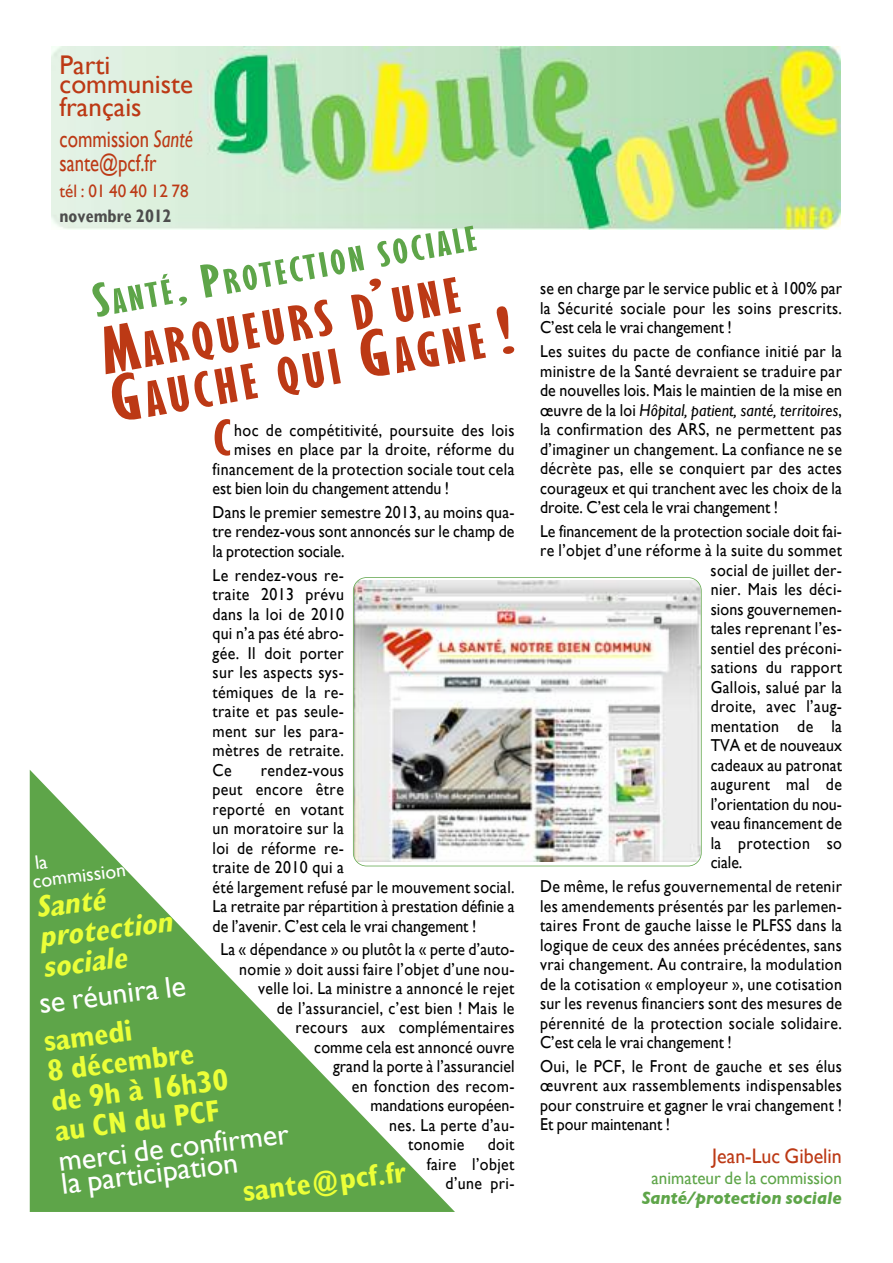
<style>
.page{position:relative;width:893px;height:1263px;background:#fff}
.page>*{position:absolute;margin:0;border:0;box-sizing:border-box;transform-origin:0 0}
.t1{font:700 extra-condensed 53.25px "Giltus D";color:#bc3915;scale:1.5 1}
.t2{font:700 extra-condensed 52.8px/49.5px "Giltus D";color:#bc3915;scale:1.5 1}
.t3{font:700 extra-condensed 37.05px "Giltus D";color:#5ea549;scale:1.5 1}
.t4{font:700 condensed 30px/30px "Gill Sans";color:#ebff38}
.t5{font:30px/22.5px "Gill Sans";color:#fff}
.t6{font:italic 700 condensed 30px/30px "Gill Sans";color:#ebff38}
.t7{font:27px/19.5px "Gill Sans";color:#bc3915}
.t8{font:24px/24px "Gill Sans";color:#bc3915;scale:.78 1}
.t9{font:21px "Gill Sans";color:#bc3915;scale:.95 1}
.t10{font:19.5px/18px "Gill Sans";color:#fff}
.t11{font:18px "Gill Sans";color:#5ea549;scale:.95 1}
.t12{font:italic 700 18px "Gill Sans";color:#5ea549;scale:.95 1}
.t13{font:18px "Gill Sans";color:#bc3915;scale:.95 1}
.t14{font:700 condensed 18px "Gill Sans";color:#4d4d4d;scale:.95 1}
.t15{font:17.25px/19.5px "Gill Sans";letter-spacing:.025em;color:#000;text-align:justify;scale:.92 1}
.t16{font:17.25px "Gill Sans";letter-spacing:.005em;color:#000;scale:.92 1}
.t17{font:17.25px "Gill Sans";color:#000;scale:.92 1}
.s1{font-style:italic}
.s2{font-size:49.5px}
.s3{font-size:70.5px}
</style>
<div class="page">
<img style="left:355px;top:580px;width:345px;height:282px">
<div style="left:353px;top:577px;width:349px;height:289px;border:2px solid #5ea549;border-radius:14px"></div>
<img style="left:51px;top:47px;width:789px;height:182px">
<svg style="left:30px;top:770px;width:425px;height:442px;fill:#5ea549"></svg>
<h3 class="t7" style="left:60px;top:55px;width:135px">Parti communiste</h3>
<h3 class="t7" style="left:60px;top:97px;width:84px">français</h3>
<h3 class="t8" style="left:60px;top:127px;width:172px">commission <span class="s1">Santé </span>sante@pcf.fr</h3>
<p class="t13" style="left:60px;top:180px;width:137px">tél : 01 40 40 12 78</p>
<p class="t14" style="left:60px;top:205px;width:120px">novembre 2012</p>
<h3 class="t3" style="left:89px;top:283px;width:261px;rotate:-10deg"><span class="s2">S</span>ANTÉ<span class="s2">, P</span>ROTECTION SOCIALE</h3>
<h2 class="t2" style="left:98px;top:332px;width:276px;rotate:-10deg"><span class="s3">M</span>ARQUEURS D<span class="s3">’</span>UNE<br><span class="s3">G</span>AUCHE QUI <span class="s3">G</span>AGNE<span class="s3">!</span></h2>
<h1 class="t1" style="left:213px;top:406px;width:14px">C</h1>
<p class="t15" style="left:234px;top:420px;width:306px">hoc de compétitivité, poursuite des lois</p>
<p class="t15" style="left:234px;top:439px;width:306px">mises en place par la droite, réforme du</p>
<p class="t15" style="left:213px;top:459px;width:330px">financement de la protection sociale tout cela</p>
<p class="t17" style="left:213px;top:478px;width:259px">est bien loin du changement attendu !</p>
<p class="t15" style="left:213px;top:502px;width:330px">Dans le premier semestre 2013, au moins qua&shy;tre rendez-vous sont annoncés sur le champ de la protection sociale.</p>
<p class="t15" style="left:213px;top:565px;width:144px">Le rendez-vous re&shy;traite 2013 prévu dans la loi de 2010 qui n’a pas été abro&shy;gée. Il doit porter sur les aspects sys&shy;témiques de la re&shy;traite et pas seule&shy;ment sur les para&shy;mètres de retraite.<br>Ce</p>
<p class="t15" style="left:213px;top:760px;width:330px;text-align:left;text-indent:48px">rendez-vous<br>peut encore être<br>reporté en votant<br>un moratoire sur la<br>loi de réforme re-<br>traite de 2010 qui a<br>été largement refusé par le mouvement social.<br>La retraite par répartition à prestation définie a de l’avenir. C’est cela le vrai changement !</p>
<p class="t16" style="left:220px;top:939px;width:321px">La « dépendance » ou plutôt la « perte d’auto-</p>
<p class="t15" style="left:239px;top:959px;width:301px">nomie » doit aussi faire l’objet d’une nou-</p>
<p class="t15" style="left:258px;top:979px;width:280px">velle loi. La ministre a annoncé le rejet</p>
<p class="t15" style="left:277px;top:998px;width:260px">de l’assuranciel, c’est bien ! Mais le</p>
<p class="t15" style="left:295px;top:1018px;width:240px">recours aux complémentaires</p>
<p class="t15" style="left:314px;top:1037px;width:219px">comme cela est annoncé ouvre</p>
<p class="t16" style="left:333px;top:1056px;width:199px">grand la porte à l’assuranciel</p>
<p class="t15" style="left:352px;top:1076px;width:178px">en fonction des recom-</p>
<p class="t17" style="left:370px;top:1095px;width:158px">mandations européen-</p>
<p class="t15" style="left:389px;top:1115px;width:138px">nes. La perte d’au-</p>
<p class="t15" style="left:408px;top:1135px;width:63px">tonomie</p>
<p class="t10" style="left:30px;top:854px;width:95px;rotate:-7deg">la commission</p>
<h3 class="t6" style="left:34px;top:893px;width:135px;rotate:-7deg">Santé protection sociale</h3>
<h3 class="t5" style="left:38px;top:992px;width:149px;rotate:-7deg">se réunira le</h3>
<h3 class="t4" style="left:42px;top:1026px;width:180px;rotate:-7deg">samedi<br>8 décembre de 9h à 16h30 au CN du PCF</h3>
<h3 class="t5" style="left:57px;top:1150px;width:233px;rotate:-7deg">merci de confirmer la participation</h3>
<p class="t15" style="left:427px;top:1135px;width:97px;text-align:right">doit<br>faire l’objet d’une pri-</p>
<h3 class="t4" style="left:241px;top:1176px;width:165px;rotate:-7deg">sante@pcf.fr</h3>
<p class="t15" style="left:540px;top:279px;width:330px">se en charge par le service public et à 100% par la Sécurité sociale pour les soins prescrits.<br>C’est cela le vrai changement !</p>
<p class="t15" style="left:540px;top:341px;width:330px">Les suites du pacte de confiance initié par la ministre de la Santé devraient se traduire par de nouvelles lois. Mais le maintien de la mise en œuvre de la loi <span class="s1">Hôpital, patient, santé, territoires</span>, la confirmation des ARS, ne permettent pas d’imaginer un changement. La confiance ne se décrète pas, elle se conquiert par des actes courageux et qui tranchent avec les choix de la droite. C’est cela le vrai changement !</p>
<p class="t16" style="left:540px;top:521px;width:330px">Le financement de la protection sociale doit fai-</p>
<p class="t15" style="left:540px;top:541px;width:330px">re l’objet d’une réforme à la suite du sommet</p>
<p class="t15" style="left:710px;top:560px;width:144px">social de juillet der-</p>
<p class="t15" style="left:711px;top:580px;width:144px">nier. Mais les déci-</p>
<p class="t15" style="left:711px;top:599px;width:144px">sions gouvernemen-</p>
<p class="t15" style="left:711px;top:619px;width:144px">tales reprenant l’es-</p>
<p class="t15" style="left:711px;top:638px;width:144px">sentiel des préconi-</p>
<p class="t15" style="left:711px;top:658px;width:144px">sations du rapport</p>
<p class="t15" style="left:711px;top:677px;width:144px">Gallois, salué par la</p>
<p class="t15" style="left:711px;top:697px;width:144px">droite, avec l’aug-</p>
<p class="t15" style="left:711px;top:716px;width:144px">mentation de la</p>
<p class="t16" style="left:711px;top:735px;width:144px">TVA et de nouveaux</p>
<p class="t15" style="left:711px;top:755px;width:144px">cadeaux au patronat</p>
<p class="t15" style="left:711px;top:775px;width:144px">augurent mal de</p>
<p class="t17" style="left:711px;top:794px;width:144px">l’orientation du nou-</p>
<p class="t16" style="left:711px;top:813px;width:144px">veau financement de</p>
<p class="t15" style="left:711px;top:833px;width:144px">la protection so</p>
<p class="t15" style="left:711px;top:853px;width:36px">ciale.</p>
<p class="t15" style="left:540px;top:876px;width:330px">De même, le refus gouvernemental de retenir les amendements présentés par les parlemen&shy;taires Front de gauche laisse le PLFSS dans la logique de ceux des années précédentes, sans vrai changement. Au contraire, la modulation de la cotisation « employeur », une cotisation sur les revenus financiers sont des mesures de pérennité de la protection sociale solidaire.<br>C’est cela le vrai changement !</p>
<p class="t15" style="left:540px;top:1056px;width:330px">Oui, le PCF, le Front de gauche et ses élus œuvrent aux rassemblements indispensables pour construire et gagner le vrai changement !<br>Et pour maintenant !</p>
<p class="t9" style="left:712px;top:1143px;width:138px">Jean-Luc Gibelin</p>
<p class="t11" style="left:652px;top:1168px;width:202px">animateur de la commission</p>
<p class="t12" style="left:642px;top:1187px;width:212px">Santé/protection sociale</p>
</div>
